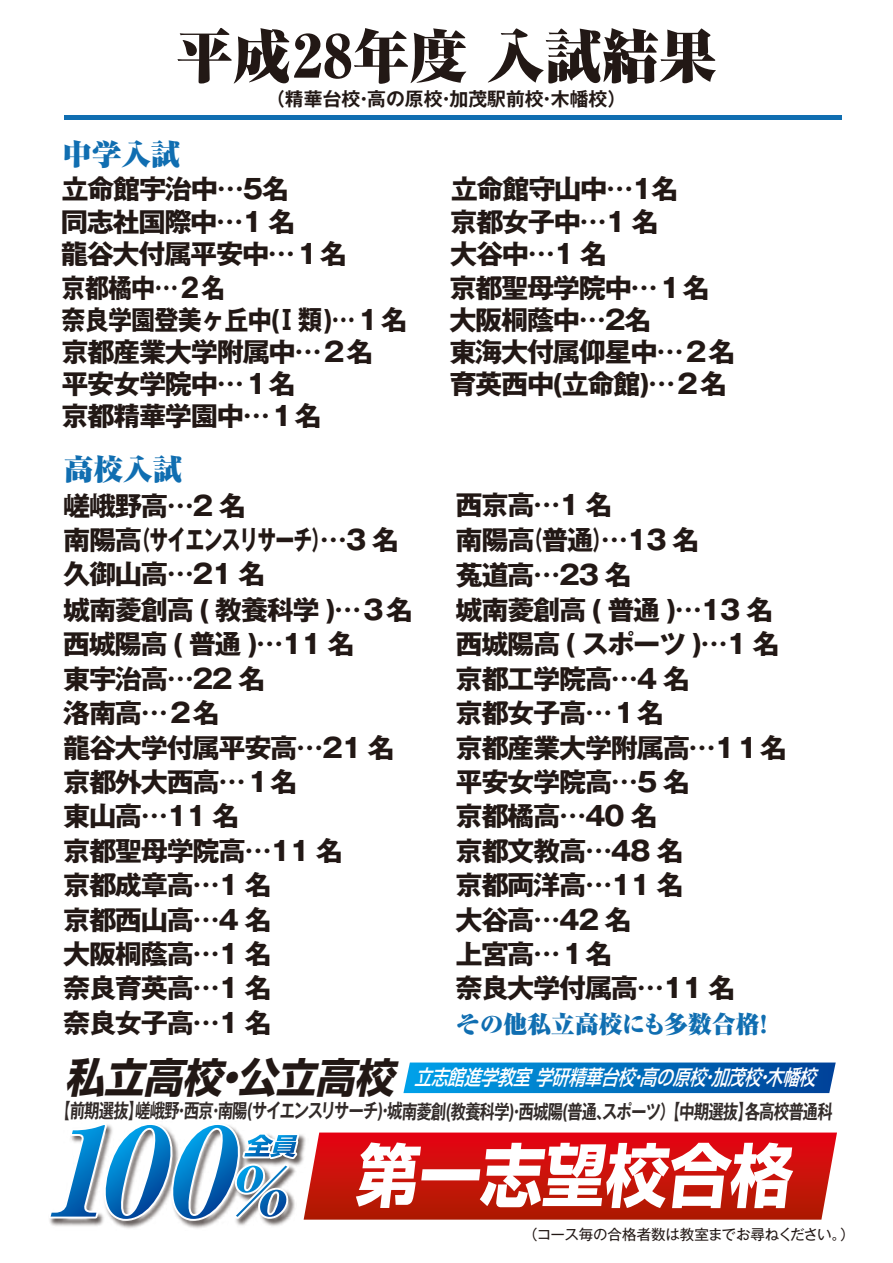
<style>
.page{position:relative;width:893px;height:1263px;background:#fff}
.page>*{position:absolute;margin:0;border:0;box-sizing:border-box;transform-origin:0 0}
.t1{font:700 68.85px "Shin Go Pro";color:#fff;scale:.91 1}
.t2{font:900 57px "Ryumin Pro";letter-spacing:.01em;color:#221815}
.t3{font:italic 700 40.95px "Shin Go Pro";color:#221815}
.t4{font:900 28.65px "Ryumin Pro";letter-spacing:.01em;color:#106eb1}
.t5{font:700 26.7px/34.3px "Gothic MB101 Pro";letter-spacing:-.05em;color:#221815}
.t6{font:700 26.7px/32px "Gothic MB101 Pro";letter-spacing:-.05em;color:#221815;scale:.9 1}
.t7{font:900 23.7px "Ryumin Pro";letter-spacing:.01em;color:#106eb1}
.t8{font:italic 500 20.55px "Shin Go Pro";color:#fff;scale:.81 1}
.t9{font:700 19.65px "Gothic MB101 Pro De";color:#322b29;scale:.78 1}
.t10{font:700 18.9px "Gothic MB101 Pro De";color:#221815}
.t11{font:14.55px "Gothic MB101 Pro";letter-spacing:-.02em;color:#221815}
</style>
<div class="page">
<div style="left:64px;top:115px;width:778px;height:5px;background:#106eb1"></div>
<svg style="left:309px;top:1132px;width:528px;height:87px;background:#cb1610"></svg>
<img style="left:50px;top:1135px;width:259px;height:94px">
<svg style="left:49px;top:1124px;width:254px;height:99px"></svg>
<svg style="left:403px;top:1062px;width:433px;height:31px;background:#0876c1"></svg>
<h2 class="t2" style="left:176px;top:11px;width:542px">平成28年度 入試結果</h2>
<p class="t10" style="left:266px;top:83px;width:362px">（精華台校・高の原校・加茂駅前校・木幡校）</p>
<p class="t4" style="left:63px;top:131px;width:119px">中学入試</p>
<p class="t5" style="left:61px;top:169px;width:229px">立命館宇治中…5名</p>
<p class="t5" style="left:61px;top:203px;width:288px;line-height:32px">同志社国際中…1 名<br>龍谷大付属平安中…１名</p>
<p class="t6" style="left:61px;top:269px;width:386px">京都橘中…２名<br>奈良学園登美ヶ丘中(Ⅰ類)…１名京都産業大学附属中…２名<br>平安女学院中…１名<br>京都精華学園中…１名</p>
<p class="t4" style="left:64px;top:446px;width:119px">高校入試</p>
<p class="t5" style="left:63px;top:485px;width:184px">嵯峨野高…2 名</p>
<p class="t5" style="left:63px;top:519px;width:351px;line-height:35px">南陽高（サイエンスリサーチ）…3 名久御山高…21 名<br>城南菱創高 ( 教養科学 )…３名</p>
<p class="t5" style="left:63px;top:623px;width:293px">西城陽高 ( 普通 )…11 名</p>
<p class="t5" style="left:63px;top:658px;width:204px">東宇治高…22 名洛南高…２名</p>
<p class="t5" style="left:63px;top:727px;width:333px">龍谷大学付属平安高…21 名京都外大西高…１名</p>
<p class="t5" style="left:63px;top:796px;width:178px">東山高…11 名</p>
<p class="t5" style="left:63px;top:830px;width:281px">京都聖母学院高…11 名京都成章高…1 名<br>京都西山高…4 名<br>大阪桐蔭高…1 名<br>奈良育英高…1 名<br>奈良女子高…1 名</p>
<p class="t5" style="left:451px;top:169px;width:229px">立命館守山中…1名</p>
<p class="t5" style="left:450px;top:203px;width:210px;line-height:31.8px">京都女子中…1 名大谷中…1 名</p>
<p class="t5" style="left:449px;top:269px;width:288px;line-height:32px">京都聖母学院中…１名大阪桐蔭中…2名<br>東海大付属仰星中…２名育英西中(立命館)…２名</p>
<p class="t5" style="left:456px;top:485px;width:158px">西京高…1 名</p>
<p class="t5" style="left:455px;top:519px;width:246px;line-height:34.8px">南陽高（普通）…13 名菟道高…23 名</p>
<p class="t5" style="left:456px;top:590px;width:319px">城南菱創高 ( 普通 )…13 名</p>
<p class="t5" style="left:455px;top:624px;width:333px">西城陽高 ( スポーツ )…1 名京都工学院高…4 名<br>京都女子高…１名<br>京都産業大学附属高…1１名平安女学院高…5 名<br>京都橘高…40 名<br>京都文教高…48 名<br>京都両洋高…11 名<br>大谷高…42 名<br>上宮高…１名<br>奈良大学付属高…11 名</p>
<p class="t7" style="left:456px;top:1005px;width:321px">その他私立高校にも多数合格！</p>
<h3 class="t3" style="left:65px;top:1044px;width:341px">私立高校・公立高校</h3>
<p class="t9" style="left:55px;top:1095px;width:1001px">【前期選抜】嵯峨野・西京・南陽(サイエンスリサーチ)・城南菱創(教養科学)・西城陽(普通、スポーツ）【中期選抜】各高校普通科</p>
<p class="t8" style="left:414px;top:1060px;width:506px">立志館進学教室 学研精華台校・高の原校・加茂校・木幡校</p>
<h1 class="t1" style="left:354px;top:1121px;width:492px">第一志望校合格</h1>
<p class="t11" style="left:523px;top:1222px;width:333px">（コース毎の合格者数は教室までお尋ねください。）</p>
</div>
